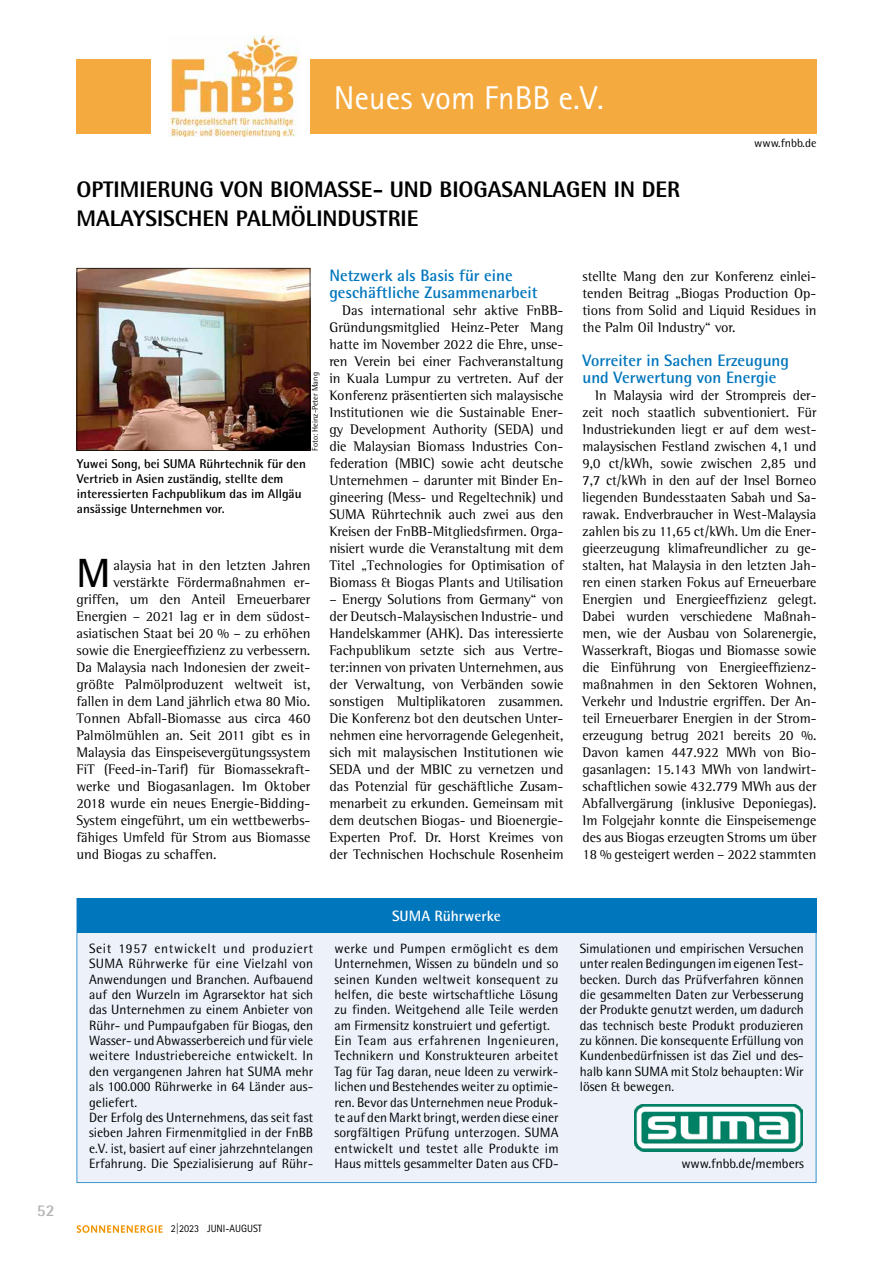
<style>
.page{position:relative;width:893px;height:1263px;background:#fff}
.page>*{position:absolute;margin:0;border:0;box-sizing:border-box;transform-origin:0 0}
.t1{font:700 40.8px "Rotis Semi Sans Std";color:#000}
.t2{font:33px "Rotis Sans Serif Std";color:#fff}
.t3{font:800 22.5px/28.5px "Rotis Semi Sans Std";color:#000}
.t4{font:700 16.5px/17px "Rotis Semi Sans Std";color:#0076bd}
.t5{font:700 16.5px "Rotis Semi Sans Std";color:#b1b3b4}
.t6{font:700 15px "Rotis Semi Sans Std";color:#fff}
.t7{font:14.25px/17px "Rotis Semi Serif Std";color:#000;text-align:justify}
.t8{font:13.5px/15.5px "Rotis Semi Sans Std";color:#000}
.t9{font:700 12.75px/15px "Rotis Semi Sans Std";color:#000}
.t10{font:12px "Rotis Semi Sans Std";color:#000}
.t11{font:10.65px "Rotis Sans Serif Std";color:#000;scale:.95 1}
.t12{font:8.25px "Rotis Semi Sans Std";color:#000}
</style>
<div class="page">
<svg style="left:77px;top:1225px;width:86px;height:8px"></svg>
<div style="left:310px;top:60px;width:506px;height:74px;background:#f5aa40"></div>
<img style="left:168px;top:35px;width:131px;height:101px">
<div style="left:77px;top:60px;width:74px;height:74px;background:#f5aa40"></div>
<img style="left:77px;top:268px;width:233px;height:183px">
<div style="left:77px;top:932px;width:739px;height:251px;background:#ecf1fa"></div>
<div style="left:77px;top:898px;width:739px;height:34px;background:#0076bd"></div>
<img style="left:634px;top:1104px;width:169px;height:47px">
<p class="t5" style="left:37px;top:1200px;width:19px">52</p>
<h2 class="t2" style="left:334px;top:78px;width:272px">neues vom FnBB e.V.</h2>
<h3 class="t3" style="left:77px;top:175px;width:605px">OPTIMIERUNG VON BIOMASSE- UND BIOGASANLAGEN IN DER<br>MALAYSISCHEN PALMÖLINDUSTRIE</h3>
<p class="t10" style="left:754px;top:136px;width:64px">www.fnbb.de</p>
<p class="t12" style="left:310px;top:451px;width:80px;rotate:-90deg">Foto: Heinz-Peter Mang</p>
<p class="t9" style="left:77px;top:456px;width:231px">Yuwei Song, bei SUMA Rührtechnik für den Vertrieb in Asien zuständig, stellte dem interessierten Fachpublikum das im Allgäu ansässige Unternehmen vor.</p>
<h1 class="t1" style="left:77px;top:548px;width:36px">M</h1>
<p class="t7" style="left:114px;top:556px;width:198px">alaysia hat in den letzten Jahren</p>
<p class="t7" style="left:114px;top:573px;width:198px">verstärkte Fördermaßnahmen er-</p>
<p class="t7" style="left:77px;top:590px;width:235px">griffen, um den Anteil Erneuerbarer</p>
<p class="t7" style="left:77px;top:608px;width:235px">Energien – 2021 lag er in dem südost-</p>
<p class="t7" style="left:77px;top:625px;width:235px">asiatischen Staat bei 20 % – zu erhöhen</p>
<p class="t7" style="left:77px;top:642px;width:235px">sowie die Energieeffizienz zu verbessern.</p>
<p class="t7" style="left:77px;top:659px;width:235px">Da Malaysia nach Indonesien der zweit-</p>
<p class="t7" style="left:77px;top:676px;width:235px">größte Palmölproduzent weltweit ist,</p>
<p class="t7" style="left:77px;top:693px;width:235px">fallen in dem Land jährlich etwa 80 Mio.</p>
<p class="t7" style="left:77px;top:710px;width:235px">Tonnen Abfall-Biomasse aus circa 460</p>
<p class="t7" style="left:77px;top:727px;width:235px">Palmölmühlen an. Seit 2011 gibt es in</p>
<p class="t7" style="left:77px;top:744px;width:235px">Malaysia das Einspeisevergütungssystem</p>
<p class="t7" style="left:77px;top:761px;width:235px">FiT (Feed-in-Tarif) für Biomassekraft-</p>
<p class="t7" style="left:77px;top:778px;width:235px">werke und Biogasanlagen. Im Oktober</p>
<p class="t7" style="left:77px;top:795px;width:235px">2018 wurde ein neues Energie-Bidding-</p>
<p class="t7" style="left:77px;top:812px;width:235px">System eingeführt, um ein wettbewerbs-</p>
<p class="t7" style="left:77px;top:829px;width:235px">fähiges Umfeld für Strom aus Biomasse</p>
<p class="t7" style="left:77px;top:846px;width:141px">und Biogas zu schaffen.</p>
<p class="t4" style="left:329px;top:266px;width:210px">Netzwerk als Basis für eine geschäftliche Zusammenarbeit</p>
<p class="t7" style="left:329px;top:301px;width:236px;text-indent:13px">Das international sehr aktive FnBB-Gründungsmitglied Heinz-Peter Mang hatte im November 2022 die Ehre, unse&shy;ren Verein bei einer Fachveranstaltung in Kuala Lumpur zu vertreten. Auf der Konferenz präsentierten sich malaysische Institutionen wie die Sustainable Ener&shy;gy Development Authority (SEDA) und die Malaysian Biomass Industries Con&shy;federation (MBIC) sowie acht deutsche Unternehmen – darunter mit Binder En&shy;gineering (Mess- und Regeltechnik) und SUMA Rührtechnik auch zwei aus den Kreisen der FnBB-Mitgliedsfirmen. Orga&shy;nisiert wurde die Veranstaltung mit dem Titel „Technologies for Optimisation of Biomass &amp; Biogas Plants and Utilisation</p>
<p class="t7" style="left:329px;top:591px;width:236px">– Energy Solutions from Germany“ von der Deutsch-Malaysischen Industrie- und Handelskammer (AHK). Das interessierte Fachpublikum setzte sich aus Vertre&shy;ter:innen von privaten Unternehmen, aus der Verwaltung, von Verbänden sowie sonstigen Multiplikatoren zusammen.<br>Die Konferenz bot den deutschen Unter&shy;nehmen eine hervorragende Gelegenheit, sich mit malaysischen Institutionen wie SEDA und der MBIC zu vernetzen und das Potenzial für geschäftliche Zusam&shy;menarbeit zu erkunden. Gemeinsam mit dem deutschen Biogas- und Bioenergie-Experten Prof. Dr. Horst Kreimes von der Technischen Hochschule Rosenheim</p>
<p class="t7" style="left:583px;top:268px;width:235px">stellte Mang den zur Konferenz einlei&shy;tenden Beitrag „Biogas Production Op&shy;tions from Solid and Liquid Residues in the Palm Oil Industry“ vor.</p>
<p class="t4" style="left:583px;top:351px;width:208px">Vorreiter in Sachen Erzeugung und Verwertung von Energie</p>
<p class="t7" style="left:583px;top:386px;width:235px;text-indent:13px">In Malaysia wird der Strompreis der&shy;zeit noch staatlich subventioniert. Für Industriekunden liegt er auf dem west&shy;malaysischen Festland zwischen 4,1 und 9,0 ct/kWh, sowie zwischen 2,85 und 7,7 ct/kWh in den auf der Insel Borneo liegenden Bundesstaaten Sabah und Sa&shy;rawak. Endverbraucher in West-Malaysia zahlen bis zu 11,65 ct/kWh. Um die Ener&shy;gieerzeugung klimafreundlicher zu ge&shy;stalten, hat Malaysia in den letzten Jah&shy;ren einen starken Fokus auf Erneuerbare Energien und Energieeffizienz gelegt.<br>Dabei wurden verschiedene Maßnah&shy;men, wie der Ausbau von Solarenergie, Wasserkraft, Biogas und Biomasse sowie die Einführung von Energieeffizienz&shy;maßnahmen in den Sektoren Wohnen, Verkehr und Industrie ergriffen. Der An&shy;teil Erneuerbarer Energien in der Strom&shy;erzeugung betrug 2021 bereits 20 %.<br>Davon kamen 447.922 MWh von Bio&shy;gasanlagen: 15.143 MWh von landwirt&shy;schaftlichen sowie 432.779 MWh aus der Abfallvergärung (inklusive Deponiegas).<br>Im Folgejahr konnte die Einspeisemenge des aus Biogas erzeugten Stroms um über 18 % gesteigert werden – 2022 stammten</p>
<p class="t6" style="left:392px;top:906px;width:110px">SUMA Rü hrwerke</p>
<p class="t8" style="left:89px;top:940px;width:226px">Seit 1957 entwickelt und produziert SUMA Rührwerke für eine Vielzahl von Anwendungen und Branchen. Aufbauend auf den Wurzeln im Agrarsektor hat sich das Unternehmen zu einem Anbieter von Rühr- und Pumpaufgaben für Biogas, den Wasser- und Abwasserbereich und für viele weitere Industriebereiche entwickelt. In den vergangenen Jahren hat SUMA mehr als 100.000 Rührwerke in 64 Länder aus&shy;geliefert.<br>Der Erfolg des Unternehmens, das seit fast sieben Jahren Firmenmitglied in der FnBB e.V. ist, basiert auf einer jahrzehntelangen Erfahrung. Die Spezialisierung auf Rühr-</p>
<p class="t8" style="left:334px;top:940px;width:226px">werke und Pumpen ermöglicht es dem Unternehmen, Wissen zu bündeln und so seinen Kunden weltweit konsequent zu helfen, die beste wirtschaftliche Lösung zu finden. Weitgehend alle Teile werden am Firmensitz konstruiert und gefertigt.<br>Ein Team aus erfahrenen Ingenieuren, Technikern und Konstrukteuren arbeitet Tag für Tag daran, neue Ideen zu verwirk&shy;lichen und Bestehendes weiter zu optimie&shy;ren. Bevor das Unternehmen neue Produk&shy;te auf den Markt bringt, werden diese einer sorgfältigen Prüfung unterzogen. SUMA entwickelt und testet alle Produkte im Haus mittels gesammelter Daten aus CFD-</p>
<p class="t8" style="left:580px;top:940px;width:226px;text-align:justify">Simulationen und empirischen Versuchen unter realen Bedingungen im eigenen Test&shy;becken. Durch das Prüfverfahren können die gesammelten Daten zur Verbesserung der Produkte genutzt werden, um dadurch das technisch beste Produkt produzieren zu können. Die konsequente Erfüllung von Kundenbedürfnissen ist das Ziel und des&shy;halb kann SUMA mit Stolz behaupten: Wir lösen &amp; bewegen.</p>
<p class="t8" style="left:681px;top:1156px;width:124px">www.fnbb.de/members</p>
<p class="t11" style="left:171px;top:1222px;width:97px">2|2023 Juni-August</p>
</div>
